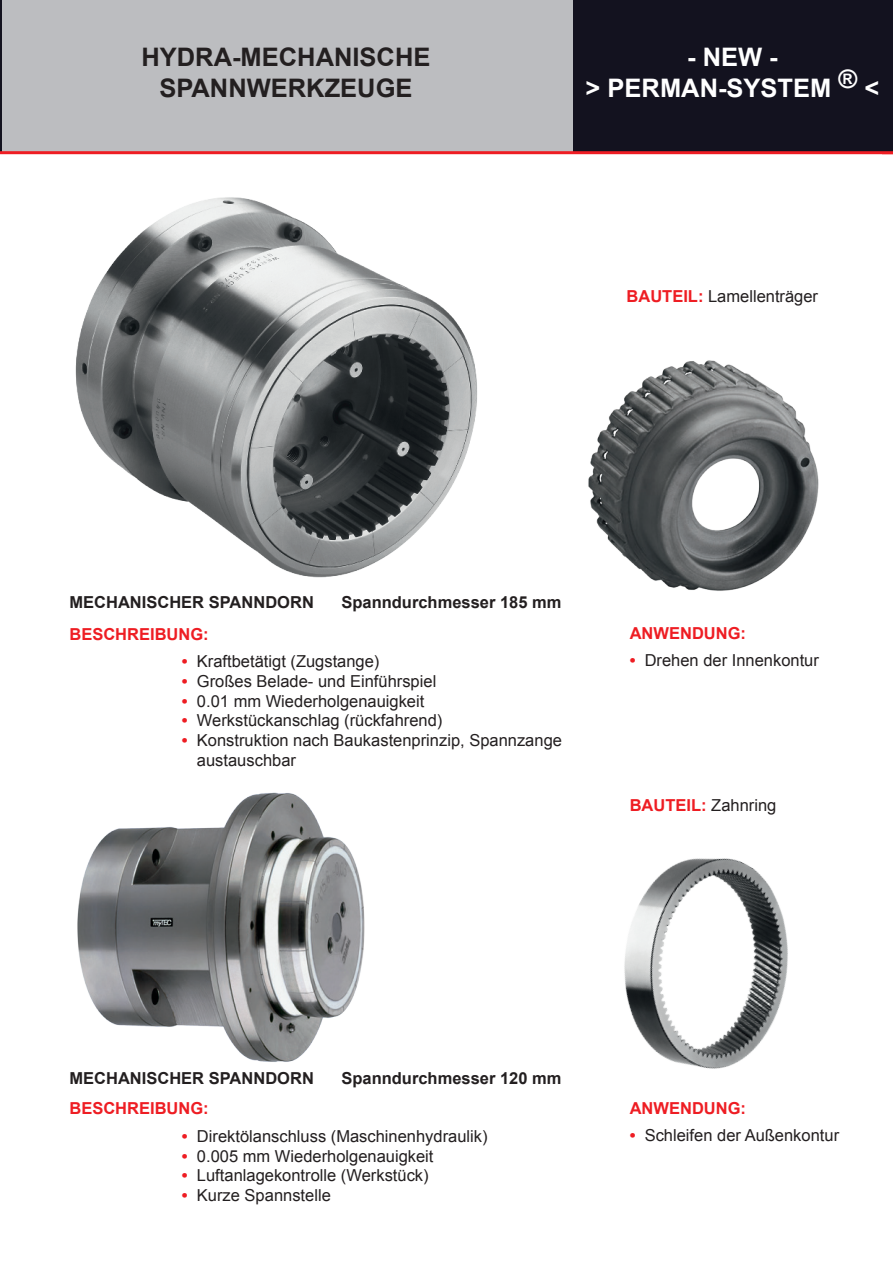
<style>
.page{position:relative;width:893px;height:1263px;background:#fff}
.page>*{position:absolute;margin:0;border:0;box-sizing:border-box;transform-origin:0 0}
.Arial_bold_17p{font:700 25.5px "Arial";color:#231f20}
.Arial_bold_17p-2{font:700 25.5px "Arial";color:#fff}
.Arial_11_regular{font:16.5px/19.8px "Arial";color:#231f20}
.Arial_bold_11_Rot{font:700 16.5px "Arial";color:#231f20}
.Arial_bold_11_Rot-2{font:700 16.5px "Arial";color:#ee1d23}
.Arial_bold_11_Rot-3{font:16.5px "Arial";color:#231f20}
.s1{font-weight:700;color:#ee1d23}
.s2{font-weight:400;color:#231f20}
</style>
<div class="page">
<div style="left:0;top:0;width:893px;height:152px;background:#bcbdc0"></div>
<hr style="left:0;top:0;width:1px;height:153px;background:#13121f">
<div style="left:573px;top:0;width:320px;height:153px;background:#13121f"></div>
<img style="left:75px;top:197px;width:402px;height:381px">
<img style="left:588px;top:360px;width:231px;height:231px">
<img style="left:77px;top:792px;width:288px;height:270px">
<img style="left:624px;top:858px;width:164px;height:211px">
<hr style="left:0;top:151px;width:893px;height:3px;background:#ee1d23">
<p class="Arial_bold_17p" style="left:141px;top:40px;width:290px">HYDRA-MECHANISCHE</p>
<p class="Arial_bold_17p" style="left:159px;top:71px;width:255px">SPANNWERKZEUGE</p>
<p class="Arial_bold_17p-2" style="left:687px;top:40px;width:92px">- NEW -</p>
<p class="Arial_bold_17p-2" style="left:586px;top:71px;width:295px">&gt; PERMAN-SYSTEM ® &lt;</p>
<p class="Arial_bold_11_Rot-3" style="left:626px;top:285px;width:193px"><span class="s1">BAUTEIL:</span> Lamellenträger</p>
<p class="Arial_bold_11_Rot" style="left:69px;top:591px;width:246px">MECHANISCHER SPANNDORN</p>
<p class="Arial_bold_11_Rot" style="left:341px;top:591px;width:222px">Spanndurchmesser 185 mm</p>
<p class="Arial_bold_11_Rot-2" style="left:69px;top:623px;width:141px">BESCHREIBUNG:</p>
<p class="Arial_11_regular" style="left:182px;top:651px;width:199px"><span class="s1">•</span> Kraftbetätigt (Zugstange)</p>
<p class="Arial_11_regular" style="left:182px;top:671px;width:256px"><span class="s1">•</span> Großes Belade- und Einführspiel</p>
<p class="Arial_11_regular" style="left:182px;top:691px;width:244px"><span class="s1">•</span> 0.01 mm Wiederholgenauigkeit</p>
<p class="Arial_11_regular" style="left:182px;top:711px;width:262px"><span class="s1">•</span> Werkstückanschlag (rückfahrend)</p>
<p class="Arial_11_regular" style="left:197px;top:731px;width:367px;text-indent:-15px"><span class="s1">•</span> Konstruktion nach Baukastenprinzip, Spannzange austauschbar</p>
<p class="Arial_bold_11_Rot-2" style="left:630px;top:622px;width:118px">ANWENDUNG:</p>
<p class="Arial_11_regular" style="left:630px;top:650px;width:191px"><span class="s1">•</span> Drehen der Innenkontur</p>
<p class="Arial_bold_11_Rot-2" style="left:630px;top:795px;width:148px">BAUTEIL: <span class="s2">Zahnring</span></p>
<p class="Arial_bold_11_Rot" style="left:69px;top:1067px;width:246px">MECHANISCHER SPANNDORN</p>
<p class="Arial_bold_11_Rot" style="left:341px;top:1067px;width:222px">Spanndurchmesser 120 mm</p>
<p class="Arial_bold_11_Rot-2" style="left:69px;top:1098px;width:141px">BESCHREIBUNG:</p>
<p class="Arial_11_regular" style="left:182px;top:1126px;width:307px"><span class="s1">•</span> Direktölanschluss (Maschinenhydraulik)</p>
<p class="Arial_11_regular" style="left:182px;top:1146px;width:253px"><span class="s1">•</span> 0.005 mm Wiederholgenauigkeit</p>
<p class="Arial_11_regular" style="left:182px;top:1166px;width:248px"><span class="s1">•</span> Luftanlagekontrolle (Werkstück)</p>
<p class="Arial_11_regular" style="left:182px;top:1186px;width:150px"><span class="s1">•</span> Kurze Spannstelle</p>
<p class="Arial_bold_11_Rot-2" style="left:630px;top:1097px;width:118px">ANWENDUNG:</p>
<p class="Arial_11_regular" style="left:630px;top:1125px;width:211px"><span class="s1">•</span> Schleifen der Außenkontur</p>
</div>
